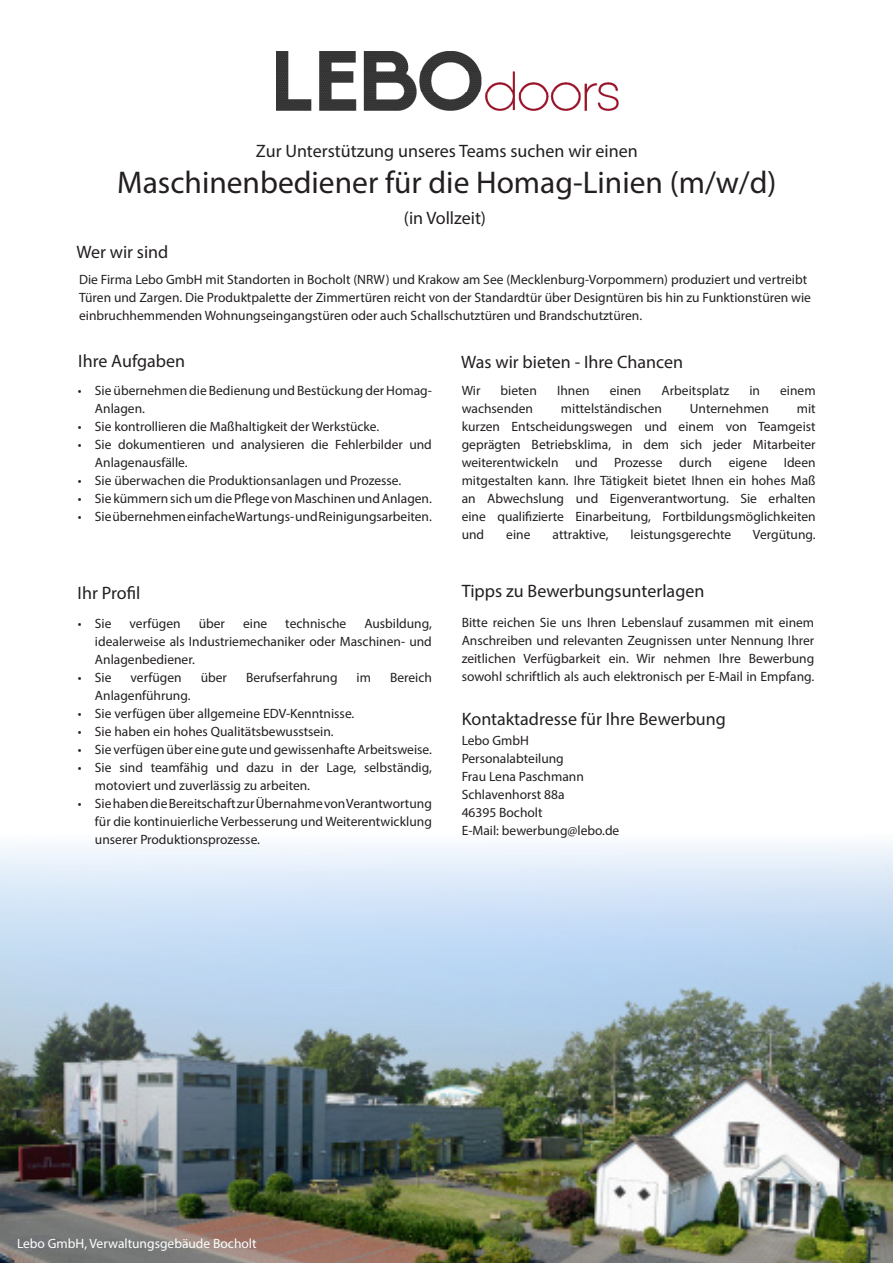
<style>
.page{position:relative;width:893px;height:1263px;background:#fff}
.page>*{position:absolute;margin:0;border:0;box-sizing:border-box;transform-origin:0 0}
.t1{font:31.5px "Myriad Pro";color:#231f20}
.t2{font:18px "Myriad Pro";color:#231f20}
.t3{font:13.5px/18px "Myriad Pro";color:#231f20}
.t4{font:13.5px "Myriad Pro";color:#fff}
</style>
<div class="page">
<img style="left:0;top:845px;width:893px;height:418px">
<img style="left:276px;top:51px;width:342px;height:60px">
<p class="t2" style="left:256px;top:140px;width:383px">Zur Unterstützung unseres Teams suchen wir einen</p>
<p class="t1" style="left:117px;top:163px;width:661px">Maschinenbediener für die Homag-Linien (m/w/d)</p>
<p class="t2" style="left:404px;top:206px;width:84px">(in Vollzeit)</p>
<p class="t2" style="left:76px;top:241px;width:93px">Wer wir sind</p>
<p class="t3" style="left:79px;top:270px;width:733px">Die Firma Lebo GmbH mit Standorten in Bocholt (NRW) und Krakow am See (Mecklenburg-Vorpommern) produziert und vertreibt<br>Türen und Zargen. Die Produktpalette der Zimmertüren reicht von der Standardtür über Designtüren bis hin zu Funktionstüren wie einbruchhemmenden Wohnungseingangstüren oder auch Schallschutztüren und Brandschutztüren.</p>
<p class="t2" style="left:78px;top:350px;width:108px">Ihre Aufgaben</p>
<p class="t3" style="left:95px;top:381px;width:338px;text-indent:-17px">• Sie übernehmen die Bedienung und Bestückung der Homag-<br>Anlagen.</p>
<p class="t3" style="left:78px;top:417px;width:303px">• Sie kontrollieren die Maßhaltigkeit der Werkstücke.</p>
<p class="t3" style="left:95px;top:435px;width:338px;text-indent:-17px">• Sie dokumentieren und analysieren die Fehlerbilder und<br>Anlagenausfälle.</p>
<p class="t3" style="left:78px;top:471px;width:325px">• Sie überwachen die Produktionsanlagen und Prozesse.</p>
<p class="t3" style="left:78px;top:489px;width:355px">• Sie kümmern sich um die Pflege von Maschinen und Anlagen.</p>
<p class="t3" style="left:78px;top:507px;width:355px">• Sie übernehmen einfache Wartungs- und Reinigungsarbeiten.</p>
<p class="t2" style="left:461px;top:351px;width:223px">Was wir bieten - Ihre Chancen</p>
<p class="t3" style="left:462px;top:381px;width:20px">Wir</p>
<p class="t3" style="left:501px;top:381px;width:38px">bieten</p>
<p class="t3" style="left:557px;top:381px;width:34px">Ihnen</p>
<p class="t3" style="left:610px;top:381px;width:33px">einen</p>
<p class="t3" style="left:662px;top:381px;width:69px">Arbeitsplatz</p>
<p class="t3" style="left:749px;top:381px;width:12px">in</p>
<p class="t3" style="left:780px;top:381px;width:37px">einem</p>
<p class="t3" style="left:462px;top:399px;width:73px">wachsenden</p>
<p class="t3" style="left:561px;top:399px;width:102px">mittelständischen</p>
<p class="t3" style="left:690px;top:399px;width:81px">Unternehmen</p>
<p class="t3" style="left:462px;top:399px;width:355px;text-align:justify;text-indent:335px">mit kurzen Entscheidungswegen und einem von Teamgeist geprägten Betriebsklima, in dem sich jeder Mitarbeiter weiterentwickeln und Prozesse durch eigene Ideen mitgestalten kann. Ihre Tätigkeit bietet Ihnen ein hohes Maß an Abwechslung und Eigenverantwortung. Sie erhalten eine qualifizierte Einarbeitung, Fortbildungsmöglichkeiten und</p>
<p class="t3" style="left:506px;top:525px;width:26px">eine</p>
<p class="t3" style="left:553px;top:525px;width:57px">attraktive,</p>
<p class="t3" style="left:631px;top:525px;width:102px">leistungsgerechte</p>
<p class="t3" style="left:753px;top:525px;width:64px">Vergütung.</p>
<p class="t2" style="left:78px;top:582px;width:64px">Ihr Profil</p>
<p class="t3" style="left:78px;top:614px;width:35px">• Sie</p>
<p class="t3" style="left:130px;top:614px;width:53px">verfügen</p>
<p class="t3" style="left:199px;top:614px;width:28px">über</p>
<p class="t3" style="left:243px;top:614px;width:26px">eine</p>
<p class="t3" style="left:285px;top:614px;width:62px">technische</p>
<p class="t3" style="left:95px;top:614px;width:338px;text-align:justify;text-indent:269px">Ausbildung, idealerweise als Industriemechaniker oder Maschinen- und Anlagenbediener.</p>
<p class="t3" style="left:78px;top:668px;width:35px">• Sie</p>
<p class="t3" style="left:131px;top:668px;width:53px">verfügen</p>
<p class="t3" style="left:201px;top:668px;width:28px">über</p>
<p class="t3" style="left:246px;top:668px;width:93px">Berufserfahrung</p>
<p class="t3" style="left:357px;top:668px;width:16px">im</p>
<p class="t3" style="left:390px;top:668px;width:43px">Bereich</p>
<p class="t3" style="left:95px;top:686px;width:97px">Anlagenführung.</p>
<p class="t3" style="left:78px;top:704px;width:278px">• Sie verfügen über allgemeine EDV-Kenntnisse.</p>
<p class="t3" style="left:78px;top:722px;width:257px">• Sie haben ein hohes Qualitätsbewusstsein.</p>
<p class="t3" style="left:78px;top:740px;width:355px">• Sie verfügen über eine gute und gewissenhafte Arbeitsweise.</p>
<p class="t3" style="left:95px;top:758px;width:338px;text-indent:-17px">• Sie sind teamfähig und dazu in der Lage, selbständig, motoviert und zuverlässig zu arbeiten.</p>
<p class="t3" style="left:95px;top:794px;width:338px;text-align:justify;text-indent:-17px">• Sie haben die Bereitschaft zur Übernahme von Verantwortung für die kontinuierliche Verbesserung und Weiterentwicklung unserer Produktionsprozesse.</p>
<p class="t2" style="left:462px;top:580px;width:244px">Tipps zu Bewerbungsunterlagen</p>
<p class="t3" style="left:462px;top:613px;width:354px;text-align:justify">Bitte reichen Sie uns Ihren Lebenslauf zusammen mit einem Anschreiben und relevanten Zeugnissen unter Nennung Ihrer zeitlichen Verfügbarkeit ein. Wir nehmen Ihre Bewerbung sowohl schriftlich als auch elektronisch per E-Mail in Empfang.</p>
<p class="t2" style="left:462px;top:708px;width:266px">Kontaktadresse für Ihre Bewerbung</p>
<p class="t3" style="left:462px;top:731px;width:69px">Lebo GmbH</p>
<p class="t3" style="left:462px;top:749px;width:104px">Personalabteilung</p>
<p class="t3" style="left:462px;top:767px;width:124px">Frau Lena Paschmann</p>
<p class="t3" style="left:462px;top:785px;width:104px">Schlavenhorst 88a</p>
<p class="t3" style="left:462px;top:803px;width:82px">46395 Bocholt</p>
<p class="t3" style="left:462px;top:821px;width:159px">E-Mail: bewerbung@lebo.de</p>
<p class="t4" style="left:17px;top:1235px;width:241px">Lebo GmbH, Verwaltungsgebäude Bocholt</p>
</div>
